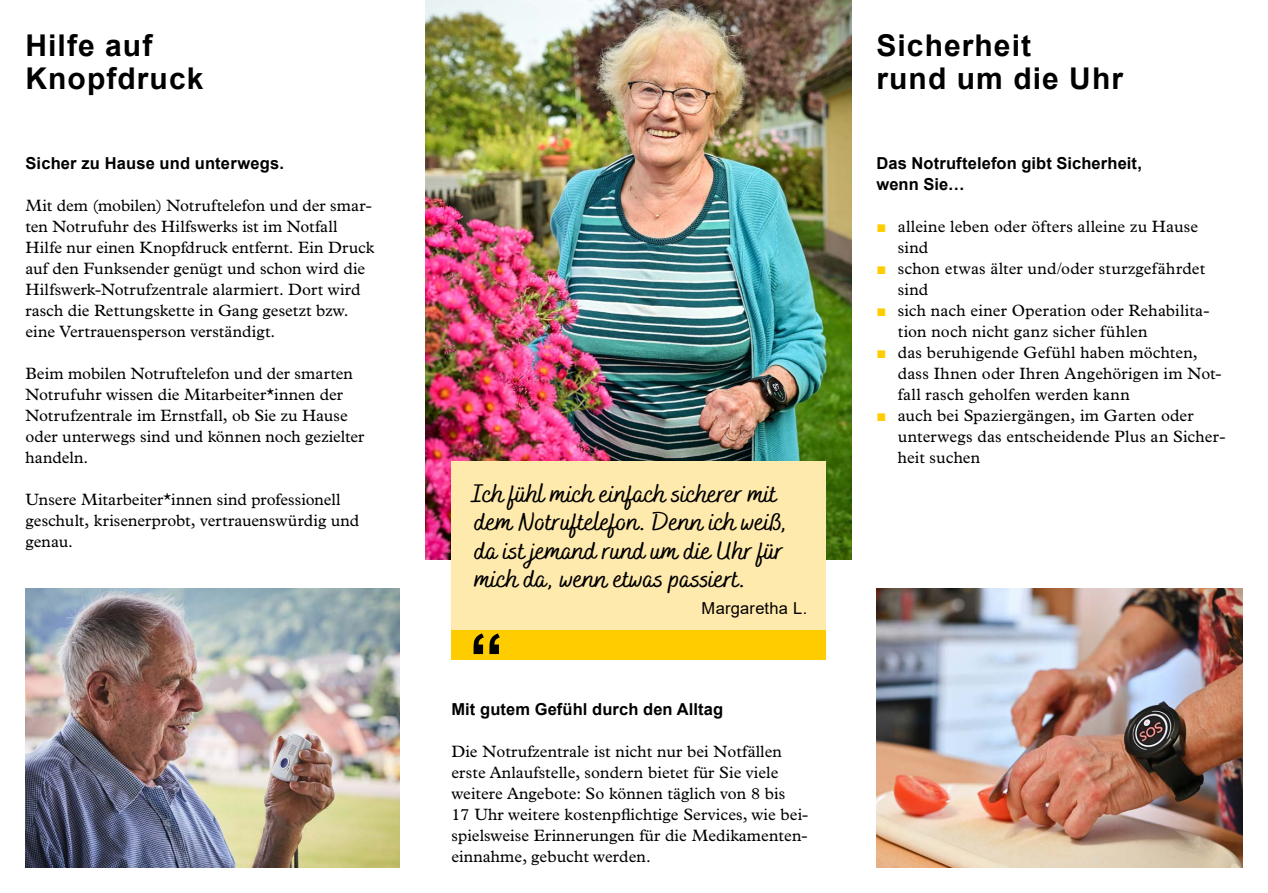
<style>
.page{position:relative;width:1268px;height:893px;background:#fff}
.page>*{position:absolute;margin:0;border:0;box-sizing:border-box;transform-origin:0 0}
.t1{font:700 30px/33px "Arial";letter-spacing:.035em;color:#000}
.t2{font:500 25.5px/28.5px "Bakerie Smooth Wide";color:#000}
.t3{font:16.5px/21px "Plantin MT Std";letter-spacing:.005em;color:#000}
.t4{font:700 16.5px/21px "Arial";letter-spacing:.005em;color:#000}
.t5{font:16.5px "Arial";letter-spacing:.015em;color:#000}
.s1{font-family:"Arial";color:#fc0}
</style>
<div class="page">
<img style="left:425px;top:0;width:425px;height:559px">
<img style="left:876px;top:589px;width:366px;height:278px">
<img style="left:26px;top:589px;width:374px;height:278px">
<div style="left:451px;top:461px;width:374px;height:199px;background:#ffeaad"></div>
<div style="left:451px;top:630px;width:374px;height:30px;background:#fc0"></div>
<svg style="left:473px;top:633px;width:26px;height:21px"></svg>
<h1 class="t1" style="left:26px;top:29px;width:179px">Hilfe auf<br>Knopfdruck</h1>
<h1 class="t1" style="left:876px;top:29px;width:248px">Sicherheit<br>rund um die Uhr</h1>
<p class="t4" style="left:26px;top:152px;width:260px">Sicher zu Hause und unterwegs.</p>
<p class="t3" style="left:26px;top:195px;width:350px">Mit dem (mobilen) Notruftelefon und der smar&shy;ten Notrufuhr des Hilfswerks ist im Notfall Hilfe nur einen Knopfdruck entfernt. Ein Druck auf den Funksender genügt und schon wird die Hilfswerk-Notrufzentrale alarmiert. Dort wird rasch die Rettungskette in Gang gesetzt bzw. eine Vertrauensperson verständigt.</p>
<p class="t3" style="left:26px;top:363px;width:340px">Beim mobilen Notruftelefon und der smarten Notrufuhr wissen die Mitarbeiter*innen der Notrufzentrale im Ernstfall, ob Sie zu Hause oder unterwegs sind und können noch gezielter handeln.</p>
<p class="t3" style="left:26px;top:489px;width:335px">Unsere Mitarbeiter*innen sind professionell geschult, krisenerprobt, vertrauenswürdig und genau.</p>
<h2 class="t2" style="left:471px;top:480px;width:317px">Ich fühl mich einfach sicherer mit dem Notruftelefon. Denn ich weiß, da ist jemand rund um die Uhr für mich da, wenn etwas passiert.</h2>
<p class="t5" style="left:701px;top:597px;width:107px">Margaretha L.</p>
<p class="t4" style="left:451px;top:698px;width:273px">Mit gutem Gefühl durch den Alltag</p>
<p class="t3" style="left:451px;top:741px;width:358px">Die Notrufzentrale ist nicht nur bei Notfällen erste Anlaufstelle, sondern bietet für Sie viele weitere Angebote: So können täglich von 8 bis<br>17 Uhr weitere kostenpflichtige Services, wie bei&shy;spielsweise Erinnerungen für die Medikamenten&shy;einnahme, gebucht werden.</p>
<p class="t4" style="left:876px;top:152px;width:267px">Das Notruftelefon gibt Sicherheit, wenn Sie…</p>
<p class="t3" style="left:897px;top:216px;width:302px;text-indent:-21px"><span class="s1">■</span> alleine leben oder öfters alleine zu Hause sind</p>
<p class="t3" style="left:897px;top:258px;width:309px;text-indent:-21px"><span class="s1">■</span> schon etwas älter und/oder sturzgefährdet sind</p>
<p class="t3" style="left:897px;top:300px;width:313px;text-indent:-21px"><span class="s1">■</span> sich nach einer Operation oder Rehabilita&shy;tion noch nicht ganz sicher fühlen</p>
<p class="t3" style="left:897px;top:342px;width:325px;text-indent:-21px"><span class="s1">■</span> das beruhigende Gefühl haben möchten, dass Ihnen oder Ihren Angehörigen im Not&shy;fall rasch geholfen werden kann</p>
<p class="t3" style="left:897px;top:405px;width:329px;text-indent:-21px"><span class="s1">■</span> auch bei Spaziergängen, im Garten oder unterwegs das entscheidende Plus an Sicher&shy;heit suchen</p>
</div>
